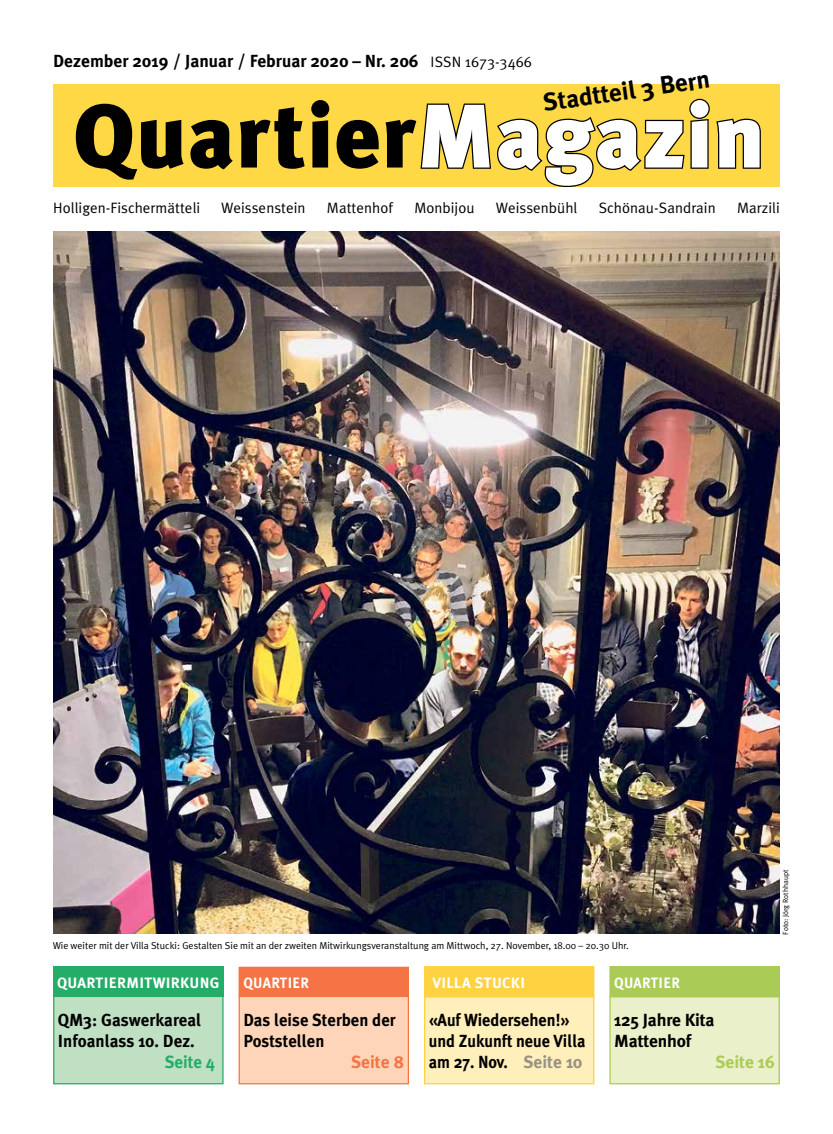
<style>
.page{position:relative;width:833px;height:1134px;background:#fff}
.page>*{position:absolute;margin:0;border:0;box-sizing:border-box;transform-origin:0 0}
.t1{font:900 90px "Meta Plus";letter-spacing:.01em;color:#000}
.t2{font:700 25px "Meta Plus";color:#000}
.t3{font:700 17.5px/21px "Meta Plus";color:#000}
.t4{font:700 17.5px/21px "Meta Plus";color:#000;scale:.93 1}
.t5{font:700 17.5px/21px "Meta Plus";color:#000;scale:.95 1}
.t6{font:700 17.5px "Meta Plus";color:#aacc56}
.t7{font:700 17.5px "Meta Plus";color:#24ad68}
.t8{font:700 17.5px "Meta Plus";color:#f57345}
.t9{font:15px "Meta Plus Normal";letter-spacing:.005em;color:#000}
.t10{font:700 15px "Meta Plus";letter-spacing:.15em;color:#fff}
.t11{font:700 15px "Meta Plus";letter-spacing:.09em;color:#fff;scale:.95 1}
.t12{font:700 15px "Meta Plus";letter-spacing:.025em;color:#fff}
.t13{font:10px "Meta Plus Normal";color:#000}
.t14{font:7.5px "Meta Plus Normal";color:#000}
.s1{font-family:"Meta Plus Normal";font-weight:400;font-size:15px}
.s2{color:#fff}
.s3{color:#989283}
</style>
<div class="page">
<div style="left:53px;top:84px;width:727px;height:102px;background:#ffd945"></div>
<svg style="left:419px;top:98px;width:343px;height:90px"></svg>
<div style="left:424px;top:996px;width:170px;height:88px;background:#ffefbb"></div>
<div style="left:424px;top:996px;width:170px;height:88px;border:1px solid #ffd241"></div>
<div style="left:424px;top:967px;width:170px;height:30px;background:#ffd241"></div>
<div style="left:424px;top:966px;width:170px;height:31px;border:1px solid #ffd241"></div>
<img style="left:53px;top:232px;width:726px;height:702px">
<div style="left:54px;top:996px;width:169px;height:88px;background:#c0e0c3"></div>
<div style="left:53px;top:996px;width:170px;height:88px;border:1px solid #24ad68"></div>
<div style="left:53px;top:967px;width:170px;height:30px;background:#24ad68"></div>
<div style="left:610px;top:996px;width:169px;height:88px;background:#eaf0c9"></div>
<div style="left:609px;top:996px;width:171px;height:88px;border:1px solid #aacc56"></div>
<div style="left:610px;top:967px;width:169px;height:30px;background:#aacc56"></div>
<div style="left:609px;top:966px;width:171px;height:31px;border:1px solid #aacc56"></div>
<div style="left:239px;top:996px;width:169px;height:88px;background:#ffd5ba"></div>
<div style="left:238px;top:996px;width:171px;height:88px;border:1px solid #f57345"></div>
<div style="left:239px;top:967px;width:169px;height:29px;background:#f57345"></div>
<div style="left:238px;top:967px;width:171px;height:30px;border:1px solid #f57345"></div>
<h3 class="t3" style="left:53px;top:50px;width:480px">Dezember 2019 / Januar / Februar 2020 – Nr. 206 <span class="s1">ISSN 1673-3466</span></h3>
<h1 class="t1" style="left:73px;top:84px;width:693px">Quartier<span class="s2">magazin</span></h1>
<h3 class="t9" style="left:53px;top:199px;width:148px">Holligen-Fischermätteli</h3>
<h3 class="t9" style="left:221px;top:199px;width:86px">Weissenstein</h3>
<h3 class="t9" style="left:327px;top:199px;width:67px">Mattenhof</h3>
<h3 class="t9" style="left:414px;top:199px;width:62px">Monbijou</h3>
<h3 class="t9" style="left:496px;top:199px;width:83px">Weissenbühl</h3>
<h3 class="t9" style="left:599px;top:199px;width:118px">Schönau-Sandrain</h3>
<h3 class="t9" style="left:737px;top:199px;width:44px">Marzili</h3>
<h2 class="t2" style="left:541px;top:88px;width:169px;rotate:-8deg">Stadtteil 3 Bern</h2>
<p class="t13" style="left:53px;top:940px;width:577px">Wie weiter mit der Villa Stucki: Gestalten Sie mit an der zweiten Mitwirkungsveranstaltung am Mittwoch, 27. November, 18.00 – 20.30 Uhr.</p>
<p class="t14" style="left:781px;top:935px;width:66px;rotate:-90deg">Foto: Jörg Rothhaupt</p>
<h3 class="t10" style="left:57px;top:974px;width:153px">quartiermitwirkung</h3>
<h3 class="t3" style="left:58px;top:1009px;width:145px">QM3: Gaswerkareal<br>I nfoanlass 10. Dez.</h3>
<h3 class="t7" style="left:165px;top:1052px;width:52px">Seite 4</h3>
<h3 class="t11" style="left:243px;top:974px;width:71px">Quartier</h3>
<h3 class="t5" style="left:243px;top:1009px;width:162px">Das leise Sterben der<br>Poststellen</h3>
<h3 class="t8" style="left:351px;top:1052px;width:55px">Seite 8</h3>
<h3 class="t12" style="left:432px;top:974px;width:94px">Villa Stucki</h3>
<h3 class="t4" style="left:429px;top:1009px;width:170px">«Auf Wiedersehen!» und Zukunft neue Villa am 27. Nov. <span class="s3">Seite 10</span></h3>
<h3 class="t11" style="left:614px;top:974px;width:71px">Quartier</h3>
<h3 class="t3" style="left:614px;top:1009px;width:102px">125 Jahre Kita<br>Mattenhof</h3>
<h3 class="t6" style="left:715px;top:1052px;width:61px">Seite 16</h3>
</div>
